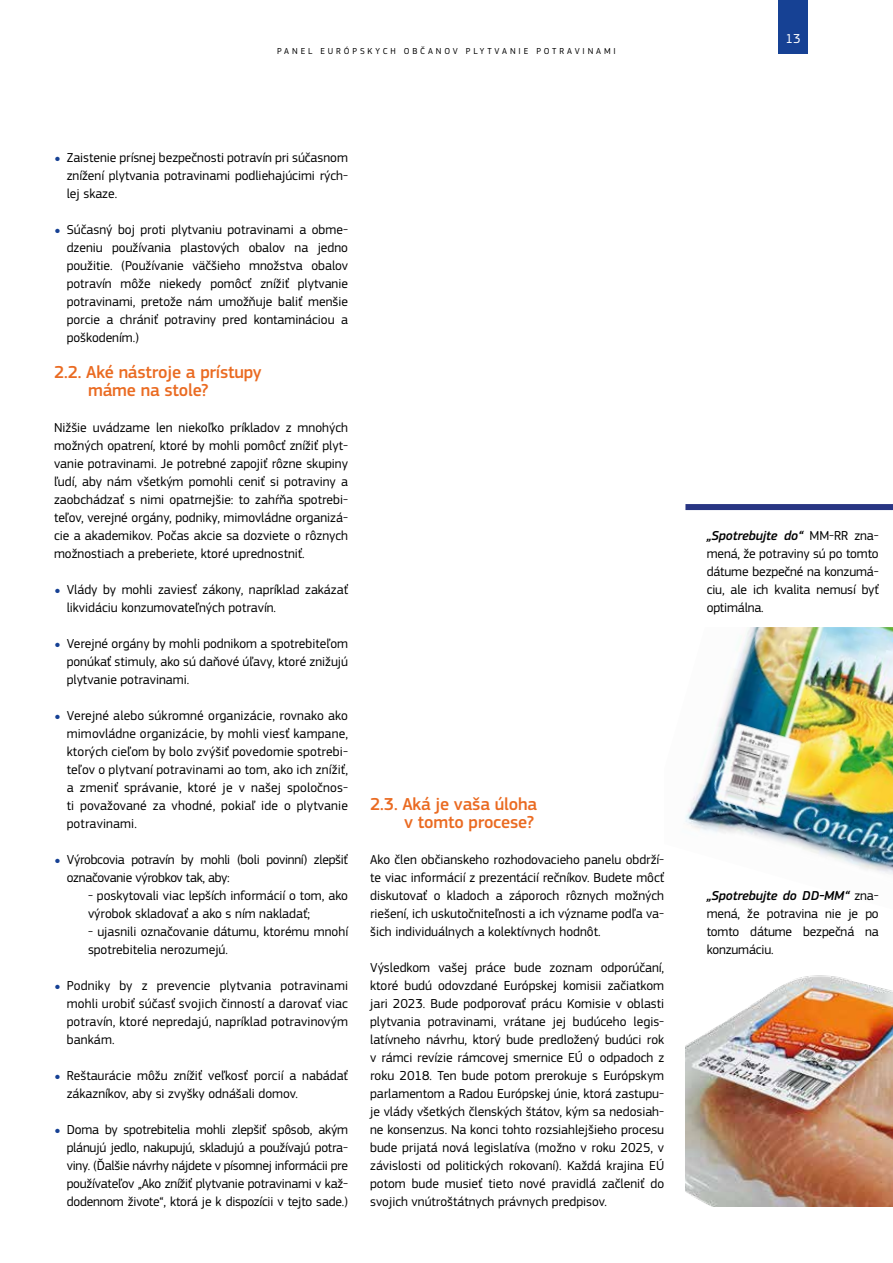
<style>
.page{position:relative;width:893px;height:1263px;background:#fff}
.page>*{position:absolute;margin:0;border:0;box-sizing:border-box;transform-origin:0 0}
.t1{font:500 18px/18px "EC Square Sans Pro";letter-spacing:-.01em;color:#ea6b22}
.t2{font:13.5px/18px "EC Square Sans Pro";color:#000;text-align:justify}
.t3{font:13.5px/18px "EC Square Sans Pro";letter-spacing:-.02em;color:#000}
.t4{font:13.5px "EC Square Sans Pro";color:#fff}
.t5{font:9px "EC Square Sans Pro";letter-spacing:.32em;color:#000}
.s1{font-size:24px;color:#164194}
.s2{font-weight:500;font-style:italic}
</style>
<div class="page">
<div style="left:778px;top:0;width:30px;height:54px;background:#164194"></div>
<img style="left:685px;top:627px;width:208px;height:247px">
<img style="left:685px;top:975px;width:208px;height:231px">
<div style="left:685px;top:504px;width:208px;height:6px;background:#283583"></div>
<p class="t5" style="left:277px;top:46px;width:340px">PANEL EURÓPSKYCH OBČANOV PLYTVANIE POTRAVINAMI</p>
<p class="t2" style="left:67px;top:149px;width:283px;text-indent:-13px"><span class="s1">•</span> Zaistenie prísnej bezpečnosti potravín pri súčasnom znížení plytvania potravinami podliehajúcimi rých&shy;lej skaze.</p>
<p class="t2" style="left:67px;top:221px;width:283px;text-indent:-13px"><span class="s1">•</span> Súčasný boj proti plytvaniu potravinami a obme&shy;dzeniu používania plastových obalov na jedno použitie. (Používanie väčšieho množstva obalov potravín môže niekedy pomôcť znížiť plytvanie potravinami, pretože nám umožňuje baliť menšie porcie a chrániť potraviny pred kontamináciou a poškodením.)</p>
<h1 class="t1" style="left:88px;top:363px;width:175px;text-indent:-34px">2.2. Aké nástroje a prístupy máme na stole?</h1>
<p class="t2" style="left:54px;top:419px;width:296px">Nižšie uvádzame len niekoľko príkladov z mnohých možných opatrení, ktoré by mohli pomôcť znížiť plyt&shy;vanie potravinami. Je potrebné zapojiť rôzne skupiny ľudí, aby nám všetkým pomohli ceniť si potraviny a zaobchádzať s nimi opatrnejšie: to zahŕňa spotrebi&shy;teľov, verejné orgány, podniky, mimovládne organizá&shy;cie a akademikov. Počas akcie sa dozviete o rôznych možnostiach a preberiete, ktoré uprednostniť.</p>
<p class="t2" style="left:67px;top:581px;width:283px;text-indent:-13px"><span class="s1">•</span> Vlády by mohli zaviesť zákony, napríklad zakázať likvidáciu konzumovateľných potravín.</p>
<p class="t2" style="left:67px;top:635px;width:283px;text-indent:-13px"><span class="s1">•</span> Verejné orgány by mohli podnikom a spotrebiteľom ponúkať stimuly, ako sú daňové úľavy, ktoré znižujú plytvanie potravinami.</p>
<p class="t2" style="left:67px;top:707px;width:283px;text-indent:-13px"><span class="s1">•</span> Verejné alebo súkromné organizácie, rovnako ako mimovládne organizácie, by mohli viesť kampane, ktorých cieľom by bolo zvýšiť povedomie spotrebi&shy;teľov o plytvaní potravinami ao tom, ako ich znížiť, a zmeniť správanie, ktoré je v našej spoločnos&shy;ti považované za vhodné, pokiaľ ide o plytvanie potravinami.</p>
<p class="t3" style="left:67px;top:851px;width:283px;text-indent:-13px"><span class="s1">•</span> Výrobcovia potravín by mohli (boli povinní) zlepšiť označovanie výrobkov tak, aby:</p>
<p class="t2" style="left:88px;top:887px;width:262px">- poskytovali viac lepších informácií o tom, ako výrobok skladovať a ako s ním nakladať;</p>
<p class="t2" style="left:88px;top:923px;width:261px">- ujasnili označovanie dátumu, ktorému mnohí spotrebitelia nerozumejú.</p>
<p class="t2" style="left:67px;top:977px;width:283px;text-indent:-13px"><span class="s1">•</span> Podniky by z prevencie plytvania potravinami mohli urobiť súčasť svojich činností a darovať viac potravín, ktoré nepredajú, napríklad potravinovým bankám.</p>
<p class="t2" style="left:67px;top:1067px;width:283px;text-indent:-13px"><span class="s1">•</span> Reštaurácie môžu znížiť veľkosť porcií a nabádať zákazníkov, aby si zvyšky odnášali domov.</p>
<p class="t2" style="left:67px;top:1121px;width:283px;text-indent:-13px"><span class="s1">•</span> Doma by spotrebitelia mohli zlepšiť spôsob, akým plánujú jedlo, nakupujú, skladujú a používajú potra&shy;viny. (Ďalšie návrhy nájdete v písomnej informácii pre používateľov „Ako znížiť plytvanie potravinami v kaž&shy;dodennom živote“, ktorá je k dispozícii v tejto sade.)</p>
<h1 class="t1" style="left:370px;top:795px;width:168px;text-align:right">2.3. Aká je vaša úloha v tomto procese?</h1>
<p class="t2" style="left:370px;top:851px;width:296px">Ako člen občianskeho rozhodovacieho panelu obdrží&shy;te viac informácií z prezentácií rečníkov. Budete môcť diskutovať o kladoch a záporoch rôznych možných riešení, ich uskutočniteľnosti a ich význame podľa va&shy;šich individuálnych a kolektívnych hodnôt.</p>
<p class="t2" style="left:370px;top:959px;width:296px">Výsledkom vašej práce bude zoznam odporúčaní, ktoré budú odovzdané Európskej komisii začiatkom jari 2023. Bude podporovať prácu Komisie v oblasti plytvania potravinami, vrátane jej budúceho legis&shy;latívneho návrhu, ktorý bude predložený budúci rok v rámci revízie rámcovej smernice EÚ o odpadoch z roku 2018. Ten bude potom prerokuje s Európskym parlamentom a Radou Európskej únie, ktorá zastupu&shy;je vlády všetkých členských štátov, kým sa nedosiah&shy;ne konsenzus. Na konci tohto rozsiahlejšieho procesu bude prijatá nová legislatíva (možno v roku 2025, v závislosti od politických rokovaní). Každá krajina EÚ potom bude musieť tieto nové pravidlá začleniť do svojich vnútroštátnych právnych predpisov.</p>
<p class="t4" style="left:785px;top:30px;width:17px">13</p>
<p class="t2" style="left:707px;top:527px;width:173px"><span class="s2">„Spotrebujte do“</span> MM-RR zna&shy;mená, že potraviny sú po tomto dátume bezpečné na konzumá&shy;ciu, ale ich kvalita nemusí byť optimálna.</p>
<p class="t2" style="left:707px;top:887px;width:174px"><span class="s2">„Spotrebujte do DD-MM“</span> zna&shy;mená, že potravina nie je po tomto dátume bezpečná na konzumáciu.</p>
</div>
